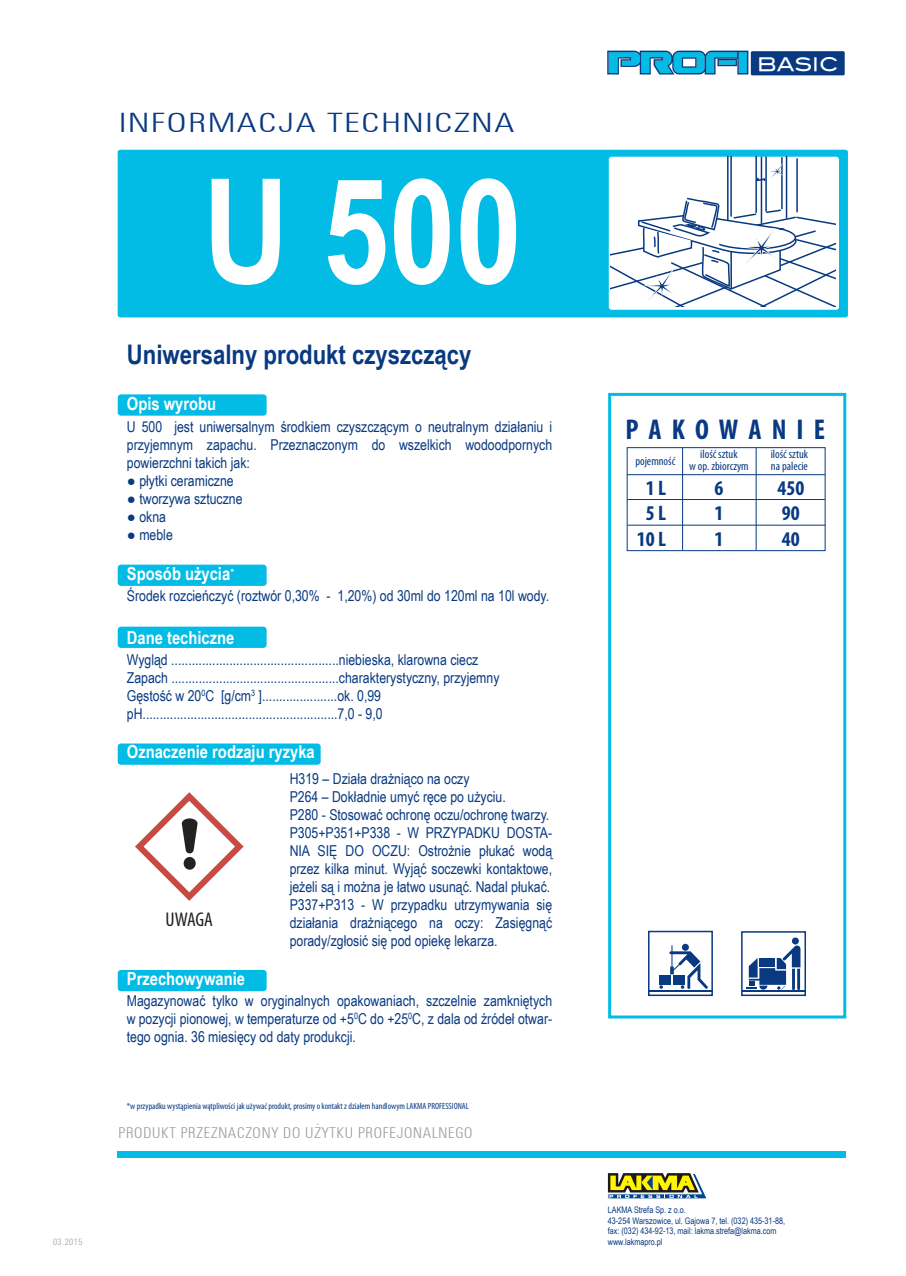
<style>
.page{position:relative;width:906px;height:1276px;background:#fff}
.page>*{position:absolute;margin:0;border:0;box-sizing:border-box;transform-origin:0 0}
.t1{font:700 145.65px "Arial Narrow";color:#fff}
.t2{font:700 condensed 28.65px "Myriad Pro";letter-spacing:.35em;color:#083981}
.t3{font:700 27px "Arial Narrow";color:#083981}
.t4{font:26.7px "Zurich CE Light Condensed";letter-spacing:.05em;color:#083981;scale:1.33 1}
.t5{font:700 condensed 21px/25.2px "Myriad Pro";color:#083981;text-align:center}
.t6{font:condensed 19.95px "Myriad Pro";letter-spacing:-.01em;color:#222321}
.t7{font:18.75px "Blair Md ITCTT Medium";color:#fff}
.t8{font:700 18px "Arial Narrow";color:#fff}
.t9{font:15px/18px "Arial Narrow";color:#083981;text-align:justify}
.t10{font:15px "Zurich CE Light Condensed";letter-spacing:.05em;color:#9b9b9a}
.t11{font:condensed 12px/12px "Myriad Pro";color:#083981;text-align:center}
.t12{font:9px/10.8px "Arial Narrow";color:#083981}
.t13{font:condensed 9px "Myriad Pro";color:#083981}
.t14{font:9px "Zurich CE Light Condensed";letter-spacing:.05em;color:#9b9b99}
</style>
<div class="page">
<div style="left:118px;top:150px;width:730px;height:167px;background:#02bce5"></div>
<div style="left:609px;top:157px;width:230px;height:153px;background:#fff;border-radius:3px"></div>
<svg style="left:607px;top:51px;width:141px;height:23px;background:#37a8d0"></svg>
<div style="left:751px;top:51px;width:93px;height:24px;background:#083981;border-radius:2px"></div>
<div style="left:118px;top:394px;width:149px;height:22px;background:#02bce5;border-radius:3px"></div>
<div style="left:118px;top:564px;width:149px;height:22px;background:#02bce5;border-radius:3px"></div>
<div style="left:118px;top:626px;width:149px;height:22px;background:#02bce5;border-radius:3px"></div>
<div style="left:118px;top:743px;width:203px;height:22px;background:#02bce5;border-radius:3px"></div>
<div style="left:118px;top:970px;width:149px;height:21px;background:#02bce5;border-radius:3px"></div>
<svg style="left:607px;top:1173px;width:99px;height:26px;background:#979c58"></svg>
<div style="left:648px;top:930px;width:65px;height:66px;border:2px solid #083981"></div>
<div style="left:659px;top:975px;width:11px;height:10px;background:#083981"></div>
<svg style="left:669px;top:945px;width:39px;height:44px"></svg>
<hr style="left:649px;top:990px;width:63px;height:1px;background:#083981">
<div style="left:741px;top:931px;width:65px;height:65px;border:2px solid #083981"></div>
<div style="left:792px;top:937px;width:7px;height:7px;background:#083981;border-radius:50%"></div>
<svg style="left:746px;top:945px;width:54px;height:45px"></svg>
<hr style="left:742px;top:990px;width:63px;height:1px;background:#083981">
<div style="left:118px;top:1151px;width:728px;height:6px;background:#02bce5"></div>
<hr style="left:786px;top:157px;width:1px;height:61px;background:#083981">
<hr style="left:727px;top:157px;width:1px;height:73px;background:#083981">
<hr style="left:760px;top:157px;width:2px;height:66px;background:#083981">
<hr style="left:730px;top:157px;width:2px;height:60px;background:#083981">
<hr style="left:755px;top:157px;width:2px;height:56px;background:#083981">
<hr style="left:765px;top:157px;width:2px;height:55px;background:#083981">
<hr style="left:781px;top:157px;width:1px;height:52px;background:#083981">
<hr style="left:796px;top:158px;width:2px;height:54px;background:#083981">
<svg style="left:756px;top:163px;width:27px;height:20px"></svg>
<svg style="left:611px;top:197px;width:224px;height:110px"></svg>
<div style="left:608px;top:393px;width:238px;height:625px;border:3px solid #02bce5"></div>
<div style="left:627px;top:447px;width:198px;height:104px;border:1px solid #083981"></div>
<hr style="left:627px;top:474px;width:198px;height:1px;background:#083981">
<hr style="left:627px;top:499px;width:198px;height:1px;background:#083981">
<hr style="left:627px;top:525px;width:198px;height:1px;background:#083981">
<hr style="left:682px;top:448px;width:1px;height:102px;background:#083981">
<hr style="left:755px;top:448px;width:1px;height:102px;background:#083981">
<svg style="left:135px;top:792px;width:109px;height:109px"></svg>
<h3 class="t4" style="left:119px;top:106px;width:298px">INFORMACJA TECHNICZNA</h3>
<h1 class="t1" style="left:203px;top:122px;width:320px">U 500</h1>
<h3 class="t3" style="left:127px;top:334px;width:346px">Uniwersalny produkt czyszczący</h3>
<p class="t8" style="left:127px;top:390px;width:91px">Opis wyrobu</p>
<p class="t9" style="left:127px;top:417px;width:427px">U 500 jest uniwersalnym środkiem czyszczącym o neutralnym działaniu i przyjemnym zapachu. Przeznaczonym do wszelkich wodoodpornych powierzchni takich jak:</p>
<p class="t9" style="left:127px;top:471px;width:108px">● płytki ceramiczne</p>
<p class="t9" style="left:127px;top:489px;width:117px">● tworzywa sztuczne</p>
<p class="t9" style="left:127px;top:507px;width:41px">● okna</p>
<p class="t9" style="left:127px;top:525px;width:47px">● meble</p>
<p class="t8" style="left:127px;top:560px;width:109px">Sposób użycia<sup>*</sup></p>
<p class="t9" style="left:127px;top:586px;width:424px">Środek rozcieńczyć (roztwór 0,30% - 1,20%) od 30ml do 120ml na 10l wody.</p>
<p class="t8" style="left:127px;top:623px;width:109px">Dane techiczne</p>
<p class="t9" style="left:127px;top:650px;width:374px;text-align:left">Wygląd .................................................niebieska, klarowna ciecz Zapach .................................................charakterystyczny, przyjemny Gęstość w 20<sup>0</sup>C [g/cm<sup>3</sup> ]......................ok. 0,99 pH.........................................................7,0 - 9,0</p>
<p class="t8" style="left:127px;top:738px;width:189px">Oznaczenie rodzaju ryzyka</p>
<p class="t9" style="left:290px;top:769px;width:264px;text-align:left">H319 – Działa drażniąco na oczy<br>P264 – Dokładnie umyć ręce po użyciu.<br>P280 - Stosować ochronę oczu/ochronę twarzy.<br>P305+P351+P338 - W PRZYPADKU DOSTA-NIA SIĘ DO OCZU: Ostrożnie płukać wodą przez kilka minut. Wyjąć soczewki kontaktowe, jeżeli są i można je łatwo usunąć. Nadal płukać.<br>P337+P313 - W przypadku utrzymywania się działania drażniącego na oczy: Zasięgnąć porady/zgłosić się pod opiekę lekarza.</p>
<p class="t8" style="left:127px;top:965px;width:120px">Przechowywanie</p>
<p class="t9" style="left:127px;top:991px;width:427px">Magazynować tylko w oryginalnych opakowaniach, szczelnie zamkniętych w pozycji pionowej, w temperaturze od +5<sup>0</sup>C do +25<sup>0</sup>C, z dala od źródeł otwar&shy;tego ognia. 36 miesięcy od daty produkcji.</p>
<h3 class="t6" style="left:166px;top:907px;width:49px">UWAGA</h3>
<p class="t13" style="left:127px;top:1100px;width:343px">*w przypadku wystąpienia wątpliwości jak używać produkt, prosimy o kontakt z działem handlowym LAKMA PROFESSIONAL</p>
<p class="t10" style="left:119px;top:1123px;width:355px">PRODUKT PRZEZNACZONY DO UŻYTKU PROFEJONALNEGO</p>
<p class="t14" style="left:53px;top:1236px;width:31px">03.2015</p>
<p class="t7" style="left:757px;top:49px;width:83px">BASIC</p>
<h2 class="t2" style="left:625px;top:412px;width:201px">PAKOWANIE</h2>
<p class="t11" style="left:635px;top:454px;width:41px">pojemność</p>
<p class="t11" style="left:689px;top:448px;width:61px">ilość sztuk<br>w op. zbiorczym</p>
<p class="t11" style="left:770px;top:448px;width:39px;text-align:left">ilość sztuk na palecie</p>
<h3 class="t5" style="left:637px;top:475px;width:31px">1 L<br>5 L<br>10 L</h3>
<h3 class="t5" style="left:714px;top:475px;width:10px;text-align:justify">6<br>1<br>1</h3>
<h3 class="t5" style="left:777px;top:475px;width:28px;text-align:left">450<br>90<br>40</h3>
<p class="t12" style="left:608px;top:1203px;width:179px">LAKMA Strefa Sp. z o.o.<br>43-254 Warszowice, ul. Gajowa 7, tel. (032) 435-31-88, fax: (032) 434-92-13, mail: lakma.strefa@lakma.com www.lakmapro.pl</p>
</div>
